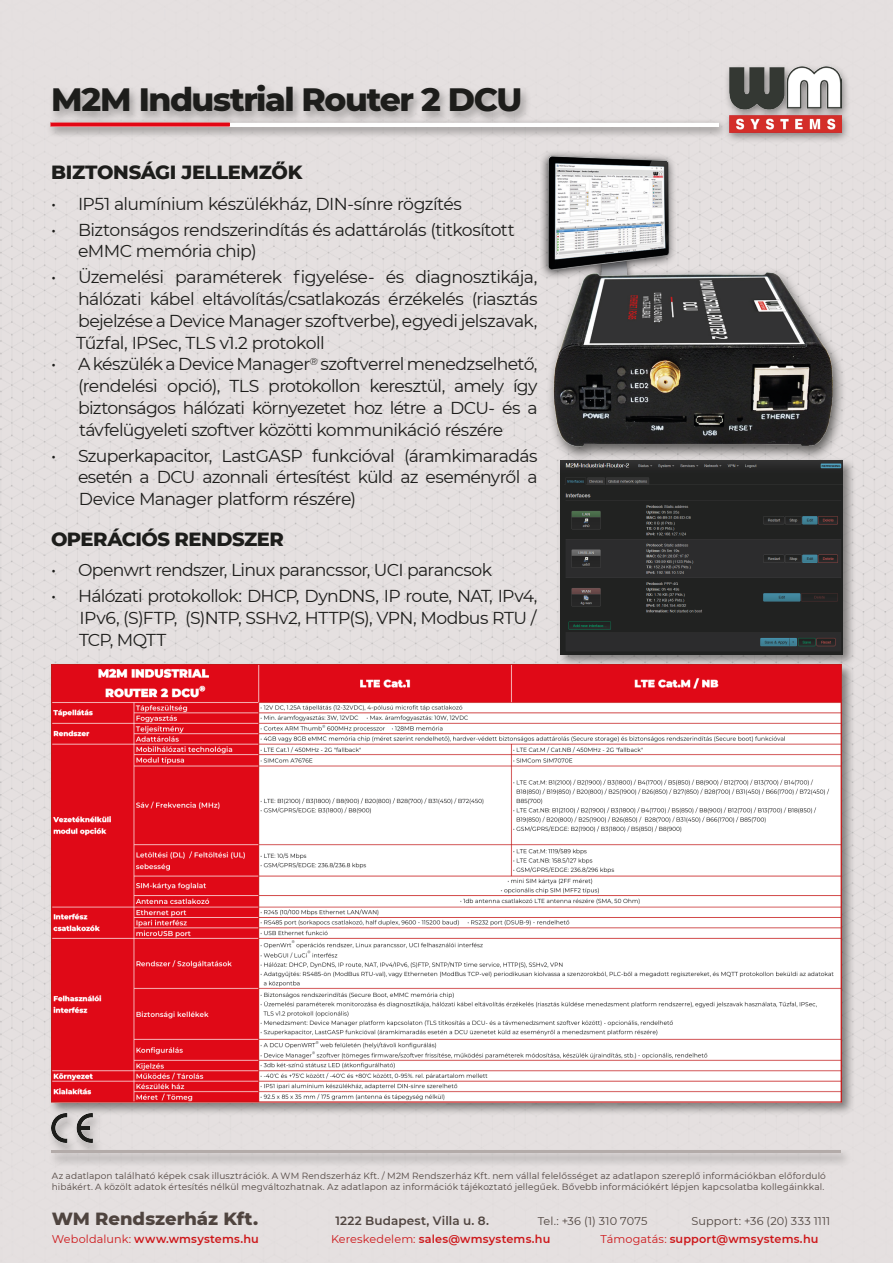
<style>
.page{position:relative;width:893px;height:1263px;background:#e5e0e0}
.page>*{position:absolute;margin:0;border:0;box-sizing:border-box;transform-origin:0 0}
.wm_cim01{font:800 33px "Montserrat";letter-spacing:-.045em;color:#1d1d1b}
.wm_abrakenyer{font:800 19.5px "Montserrat";letter-spacing:-.02em;color:#1d1d1b}
.piros_alatt{font:800 18px "Montserrat";color:#4f443f}
.wm_abrakenyer-2{font:17.25px/21.8px "Montserrat";letter-spacing:-.035em;color:#1d1d1b;text-align:justify}
.piros_alatt-2{font:600 12px "Montserrat";letter-spacing:.015em;color:#4f443f}
.piros_alatt-3{font:600 11.25px "Montserrat";letter-spacing:.015em;color:#cd171a}
.piros_alatt-4{font:11.25px "Montserrat";letter-spacing:.01em;color:#4f443f}
.piros_alatt-5{font:9px/10.8px "Montserrat";letter-spacing:.015em;color:#4f443f}
.s1{font-weight:400}
</style>
<div class="page">
<div style="left:724px;top:63px;width:127px;height:81px;background:#1d1d1b;opacity:.5"></div>
<img style="left:730px;top:67px;width:111px;height:66px">
<img style="left:541px;top:144px;width:156px;height:162px">
<img style="left:544px;top:255px;width:298px;height:207px">
<div style="left:557px;top:457px;width:299px;height:211px;background:#1d1d1b;opacity:.5"></div>
<img style="left:560px;top:460px;width:282px;height:194px">
<div style="left:48px;top:661px;width:807px;height:455px;background:#1d1d1b;opacity:.5"></div>
<img style="left:52px;top:664px;width:790px;height:439px">
<div style="left:49px;top:83px;width:483px;height:43px;background:#1d1d1b;opacity:.35"></div>
<div style="left:45px;top:118px;width:683px;height:20px;background:#1d1d1b;opacity:.75"></div>
<img style="left:51px;top:122px;width:667px;height:4px">
<div style="left:47px;top:1112px;width:57px;height:44px;background:#1d1d1b;opacity:.35"></div>
<img style="left:52px;top:1113px;width:41px;height:30px">
<div style="left:47px;top:1148px;width:806px;height:19px;background:#1d1d1b;opacity:.5"></div>
<hr style="left:52px;top:1150px;width:789px;height:3px;background:#b3aba9">
<p class="wm_cim01" style="left:51px;top:75px;width:473px">M2M Industrial Router 2 DCU</p>
<p class="wm_abrakenyer" style="left:51px;top:158px;width:253px">BIZTONSÁGI JELLEMZŐK</p>
<p class="wm_abrakenyer-2" style="left:51px;top:192px;width:412px">• IP51 alumínium készülékház, DIN-sínre rögzítés</p>
<p class="wm_abrakenyer-2" style="left:78px;top:218px;width:438px;text-indent:-27px">• Biztonságos rendszerindítás és adattárolás (titkosított eMMC memória chip)</p>
<p class="wm_abrakenyer-2" style="left:78px;top:266px;width:461px;text-indent:-27px">• Üzemelési paraméterek figyelése- és diagnosztikája, hálózati kábel eltávolítás/csatlakozás érzékelés (riasztás bejelzése a Device Manager szoftverbe), egyedi jelszavak,</p>
<p class="wm_abrakenyer-2" style="left:76px;top:331px;width:250px">Tűzfal, IPSec, TLS v1.2 protokoll</p>
<p class="wm_abrakenyer-2" style="left:78px;top:353px;width:461px;text-indent:-27px">• A készülék a Device Manager<sup>®</sup> szoftverrel menedzselhető, (rendelési opció), TLS protokollon keresztül, amely így biztonságos hálózati környezetet hoz létre a DCU- és a</p>
<p class="wm_abrakenyer-2" style="left:79px;top:418px;width:426px">távfelügyeleti szoftver közötti kommunikáció részére</p>
<p class="wm_abrakenyer-2" style="left:51px;top:444px;width:488px;text-align:right">• Szuperkapacitor, LastGASP funkcióval (áramkimaradás esetén a DCU azonnali értesítést küld az eseményről a</p>
<p class="wm_abrakenyer-2" style="left:79px;top:488px;width:279px">Device Manager platform részére)</p>
<p class="wm_abrakenyer" style="left:51px;top:525px;width:235px">OPERÁCIÓS RENDSZER</p>
<p class="wm_abrakenyer-2" style="left:51px;top:559px;width:443px">• Openwrt rendszer, Linux parancssor, UCI parancsok</p>
<p class="wm_abrakenyer-2" style="left:51px;top:585px;width:488px">• Hálózati protokollok: DHCP, DynDNS, IP route, NAT, IPv4,</p>
<p class="wm_abrakenyer-2" style="left:80px;top:606px;width:458px">IPv6, (S)FTP, (S)NTP, SSHv2, HTTP(S), VPN, Modbus RTU /</p>
<p class="wm_abrakenyer-2" style="left:79px;top:628px;width:89px">TCP, MQTT</p>
<p class="piros_alatt-5" style="left:52px;top:1170px;width:776px">Az adatlapon található képek csak illusztrációk. A WM Rendszerház Kft. / M2M Rendszerház Kft. nem vállal felelősséget az adatlapon szereplő információkban előforduló hibákért. A közölt adatok értesítés nélkül megváltozhatnak. Az adatlapon az információk tájékoztató jellegűek. Bővebb információkért lépjen kapcsolatba kollegáinkkal.</p>
<p class="piros_alatt" style="left:52px;top:1205px;width:208px">WM Rendszerház Kft.</p>
<p class="piros_alatt-2" style="left:335px;top:1212px;width:155px">1222 Budapest, Villa u. 8.</p>
<p class="piros_alatt-4" style="left:538px;top:1213px;width:111px">Tel.: +36 (1) 310 7075</p>
<p class="piros_alatt-4" style="left:692px;top:1213px;width:140px">Support: +36 (20) 333 1111</p>
<p class="piros_alatt-3" style="left:52px;top:1230px;width:209px"><span class="s1">Weboldalunk:</span> www.wmsystems.hu</p>
<p class="piros_alatt-3" style="left:331px;top:1230px;width:221px"><span class="s1">Kereskedelem:</span> sales@wmsystems.hu</p>
<p class="piros_alatt-3" style="left:601px;top:1230px;width:219px"><span class="s1">Támogatás:</span> support@wmsystems.hu</p>
</div>
